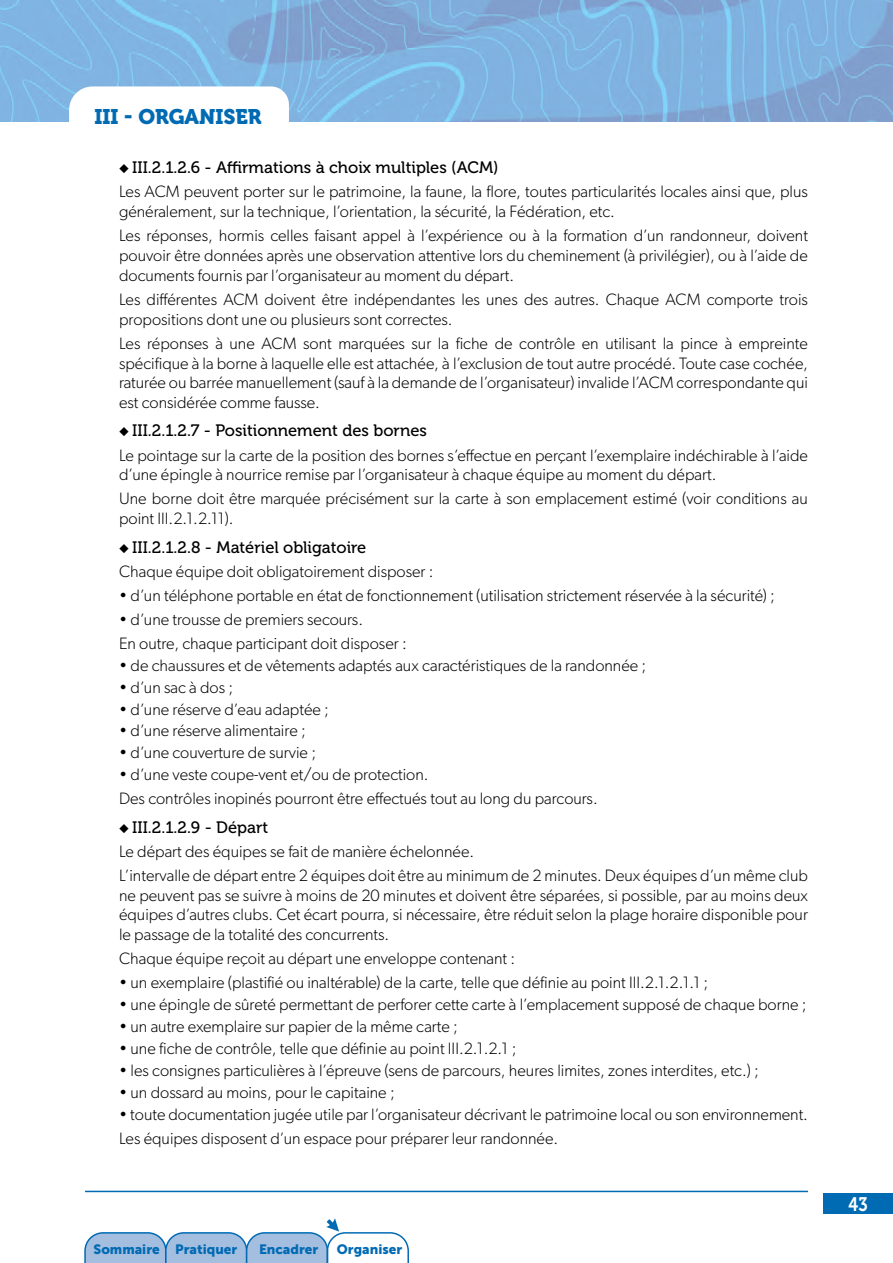
<style>
.page{position:relative;width:893px;height:1263px;background:#fff}
.page>*{position:absolute;margin:0;border:0;box-sizing:border-box;transform-origin:0 0}
.Titre_Niv_1{font:21px "Museo 900";color:#006ab3}
.t1{font:19.5px "Museo 700";color:#fff;scale:.85 1}
.txt_courant_-_retrai{font:300 16.5px/19.8px "Gibson";color:#000}
.Titre_niveau_5{font:16.5px "Museo 500";color:#000}
.t2{font:13.5px "Museo Sans 900";color:#006ab3}
.s1{font-family:"Montserrat";font-weight:900}
</style>
<div class="page">
<hr style="left:85px;top:1191px;width:723px;height:1px;background:#006ab3">
<svg style="left:69px;top:86px;width:220px;height:36px"></svg>
<svg style="left:84px;top:1218px;width:325px;height:45px"></svg>
<div style="left:823px;top:1193px;width:69px;height:20px;background:#006ab3"></div>
<p class="Titre_Niv_1" style="left:94px;top:105px;width:169px">III - ORGANISER</p>
<p class="Titre_niveau_5" style="left:119px;top:159px;width:381px"><span class="s1">◆</span> III.2.1.2.6 - Affirmations à choix multiples (ACM)</p>
<p class="txt_courant_-_retrai" style="left:119px;top:182px;width:690px">Les ACM peuvent porter sur le patrimoine, la faune, la flore, toutes particularités locales ainsi que, plus généralement, sur la technique, l’orientation, la sécurité, la Fédération, etc.</p>
<p class="txt_courant_-_retrai" style="left:119px;top:225px;width:690px;text-align:justify">Les réponses, hormis celles faisant appel à l’expérience ou à la formation d’un randonneur, doivent pouvoir être données après une observation attentive lors du cheminement (à privilégier), ou à l’aide de documents fournis par l’organisateur au moment du départ.</p>
<p class="txt_courant_-_retrai" style="left:119px;top:289px;width:690px">Les différentes ACM doivent être indépendantes les unes des autres. Chaque ACM comporte trois propositions dont une ou plusieurs sont correctes.</p>
<p class="txt_courant_-_retrai" style="left:119px;top:333px;width:690px;text-align:justify">Les réponses à une ACM sont marquées sur la fiche de contrôle en utilisant la pince à empreinte spécifique à la borne à laquelle elle est attachée, à l’exclusion de tout autre procédé. Toute case cochée, raturée ou barrée manuellement (sauf à la demande de l’organisateur) invalide l’ACM correspondante qui est considérée comme fausse.</p>
<p class="Titre_niveau_5" style="left:119px;top:422px;width:309px"><span class="s1">◆</span> III.2.1.2.7 - Positionnement des bornes</p>
<p class="txt_courant_-_retrai" style="left:119px;top:445px;width:690px">Le pointage sur la carte de la position des bornes s’effectue en perçant l’exemplaire indéchirable à l’aide d’une épingle à nourrice remise par l’organisateur à chaque équipe au moment du départ.</p>
<p class="txt_courant_-_retrai" style="left:119px;top:489px;width:690px">Une borne doit être marquée précisément sur la carte à son emplacement estimé (voir conditions au point III.2.1.2.11).</p>
<p class="Titre_niveau_5" style="left:119px;top:538px;width:249px"><span class="s1">◆</span> III.2.1.2.8 - Matériel obligatoire</p>
<p class="txt_courant_-_retrai" style="left:119px;top:561px;width:316px">Chaque équipe doit obligatoirement disposer :</p>
<p class="txt_courant_-_retrai" style="left:119px;top:585px;width:657px">• d’un téléphone portable en état de fonctionnement (utilisation strictement réservée à la sécurité) ;</p>
<p class="txt_courant_-_retrai" style="left:119px;top:609px;width:246px">• d’une trousse de premiers secours.</p>
<p class="txt_courant_-_retrai" style="left:119px;top:633px;width:289px">En outre, chaque participant doit disposer :</p>
<p class="txt_courant_-_retrai" style="left:119px;top:655px;width:529px">• de chaussures et de vêtements adaptés aux caractéristiques de la randonnée ;</p>
<p class="txt_courant_-_retrai" style="left:119px;top:677px;width:116px">• d’un sac à dos ;</p>
<p class="txt_courant_-_retrai" style="left:119px;top:699px;width:211px">• d’une réserve d’eau adaptée ;</p>
<p class="txt_courant_-_retrai" style="left:119px;top:721px;width:188px">• d’une réserve alimentaire ;</p>
<p class="txt_courant_-_retrai" style="left:119px;top:743px;width:198px">• d’une couverture de survie ;</p>
<p class="txt_courant_-_retrai" style="left:119px;top:764px;width:311px">• d’une veste coupe-vent et/ou de protection.</p>
<p class="txt_courant_-_retrai" style="left:119px;top:789px;width:480px">Des contrôles inopinés pourront être effectués tout au long du parcours.</p>
<p class="Titre_niveau_5" style="left:119px;top:818px;width:151px"><span class="s1">◆</span> III.2.1.2.9 - Départ</p>
<p class="txt_courant_-_retrai" style="left:119px;top:841px;width:357px">Le départ des équipes se fait de manière échelonnée.</p>
<p class="txt_courant_-_retrai" style="left:119px;top:865px;width:690px;text-align:justify">L’intervalle de départ entre 2 équipes doit être au minimum de 2 minutes. Deux équipes d’un même club ne peuvent pas se suivre à moins de 20 minutes et doivent être séparées, si possible, par au moins deux équipes d’autres clubs. Cet écart pourra, si nécessaire, être réduit selon la plage horaire disponible pour le passage de la totalité des concurrents.</p>
<p class="txt_courant_-_retrai" style="left:119px;top:948px;width:398px">Chaque équipe reçoit au départ une enveloppe contenant :</p>
<p class="txt_courant_-_retrai" style="left:119px;top:972px;width:591px">• un exemplaire (plastifié ou inaltérable) de la carte, telle que définie au point III.2.1.2.1.1 ;</p>
<p class="txt_courant_-_retrai" style="left:119px;top:994px;width:689px">• une épingle de sûreté permettant de perforer cette carte à l’emplacement supposé de chaque borne ;</p>
<p class="txt_courant_-_retrai" style="left:119px;top:1016px;width:340px">• un autre exemplaire sur papier de la même carte ;</p>
<p class="txt_courant_-_retrai" style="left:119px;top:1038px;width:399px">• une fiche de contrôle, telle que définie au point III.2.1.2.1 ;</p>
<p class="txt_courant_-_retrai" style="left:119px;top:1060px;width:641px">• les consignes particulières à l’épreuve (sens de parcours, heures limites, zones interdites, etc.) ;</p>
<p class="txt_courant_-_retrai" style="left:119px;top:1082px;width:277px">• un dossard au moins, pour le capitaine ;</p>
<p class="txt_courant_-_retrai" style="left:119px;top:1104px;width:690px">• toute documentation jugée utile par l’organisateur décrivant le patrimoine local ou son environnement.</p>
<p class="txt_courant_-_retrai" style="left:119px;top:1128px;width:440px">Les équipes disposent d’un espace pour préparer leur randonnée.</p>
<p class="t2" style="left:94px;top:1241px;width:145px">Sommaire Pratiquer</p>
<p class="t2" style="left:259px;top:1241px;width:61px">Encadrer</p>
<p class="t2" style="left:337px;top:1241px;width:67px">Organiser</p>
<p class="t1" style="left:849px;top:1193px;width:24px">43</p>
</div>
